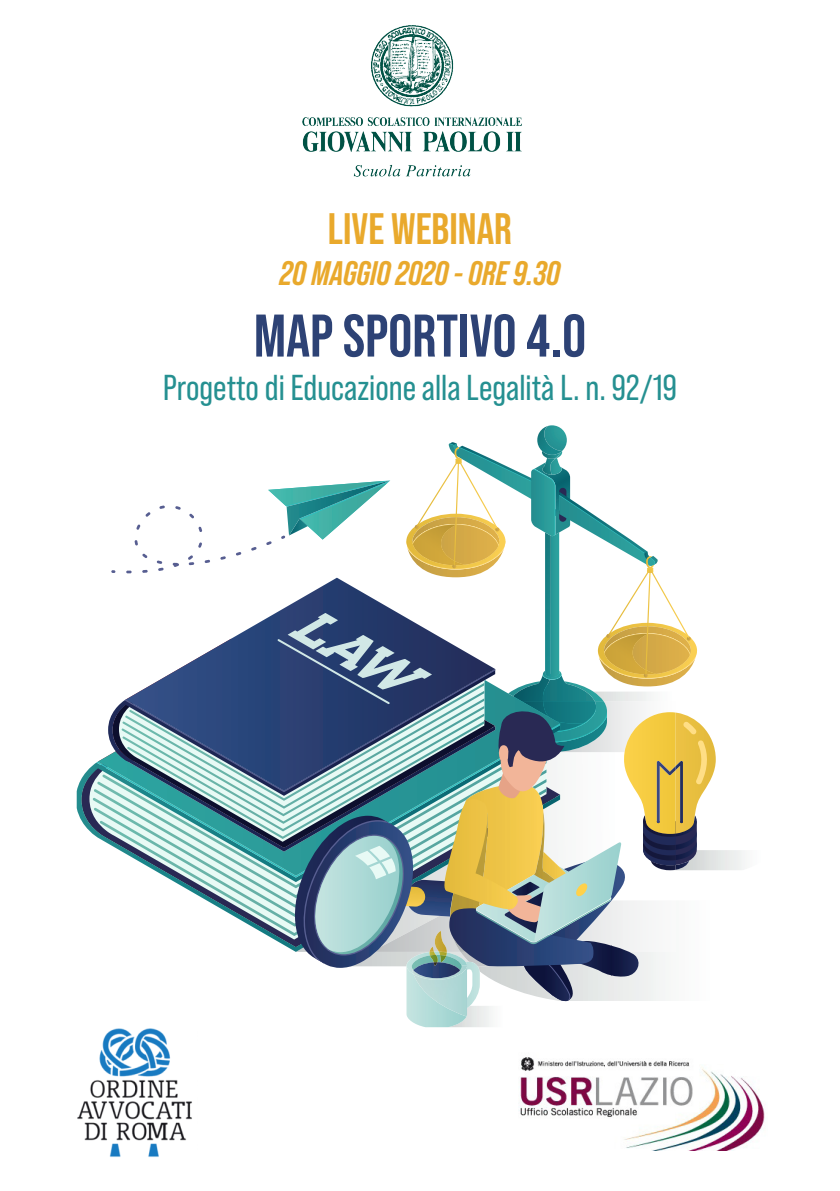
<style>
.page{position:relative;width:840px;height:1191px;background:#fff}
.page>*{position:absolute;margin:0;border:0;box-sizing:border-box;transform-origin:0 0}
.t1{font:700 60px "Bebas Neue Pro";color:#2d4275}
.t2{font:700 44px "Bebas Neue Pro";color:#e9a92c}
.t3{font:36px "Bebas Neue Pro";color:#259091}
.t4{font:italic 700 34px "Bebas Neue Pro";color:#e9a92c}
</style>
<div class="page">
<svg style="left:81px;top:425px;width:664px;height:602px"></svg>
<img style="left:302px;top:25px;width:219px;height:151px">
<img style="left:518px;top:1057px;width:247px;height:93px">
<img style="left:77px;top:1022px;width:120px;height:135px">
<p class="t2" style="left:328px;top:203px;width:185px">LIVE WEBINAR</p>
<p class="t4" style="left:280px;top:253px;width:281px">20 MAGGIO 2020 - ORE 9.30</p>
<p class="t1" style="left:254px;top:301px;width:333px">MAP SPORTIVO 4.0</p>
<p class="t3" style="left:163px;top:367px;width:515px">Progetto di Educazione alla Legalità L. n. 92/19</p>
</div>
